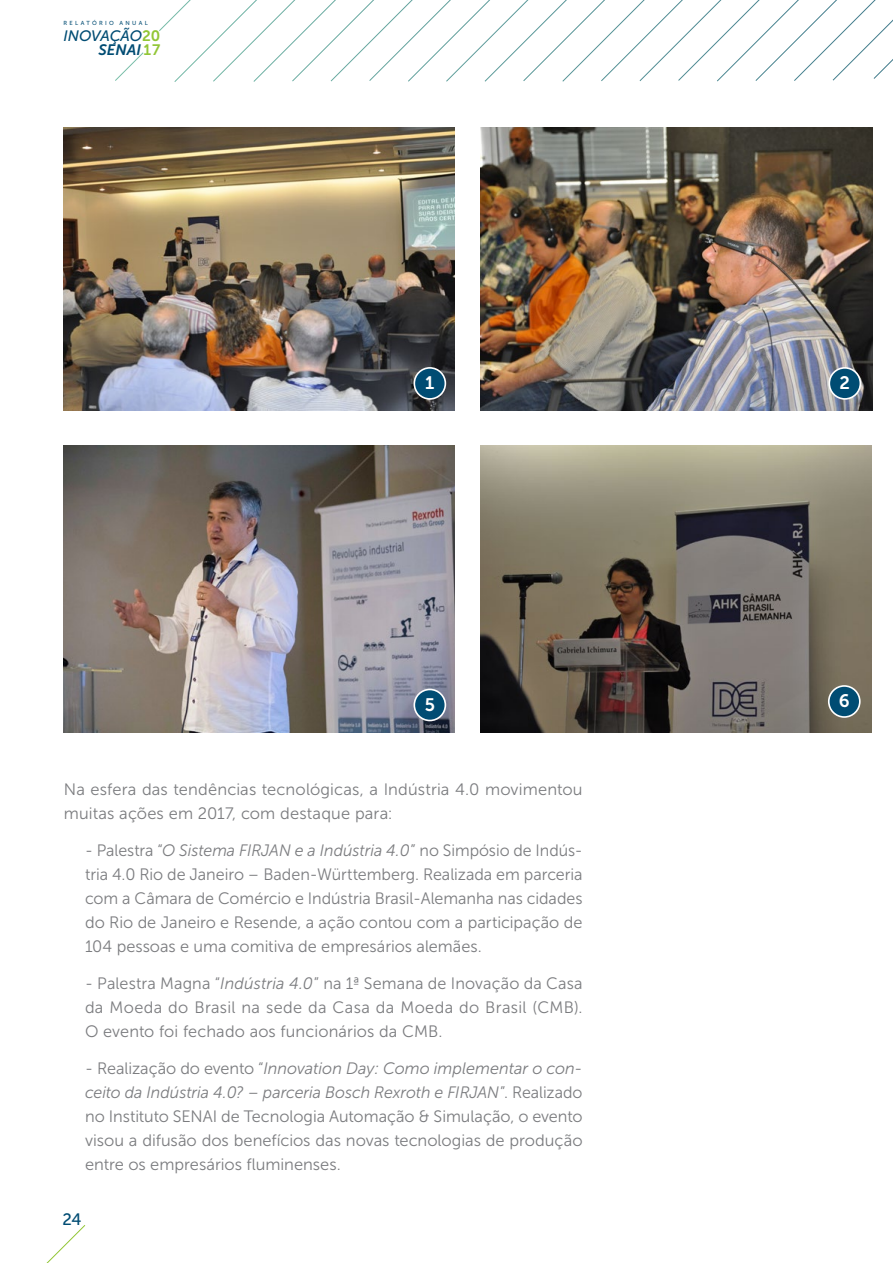
<style>
.page{position:relative;width:893px;height:1263px;background:#fff}
.page>*{position:absolute;margin:0;border:0;box-sizing:border-box;transform-origin:0 0}
.t1{font:18px "Museo Sans 700";color:#fff}
.t2{font:16.5px/24px "Museo Sans 300";letter-spacing:.005em;color:#7b7c7f;text-align:justify}
.t3{font:16.5px "Museo Sans 500";color:#004c73}
.t4{font:italic 15.15px "Museo Sans 500";letter-spacing:-.01em;color:#004c73}
.t5{font:italic 15.15px "Museo Sans 700";color:#004c73}
.t6{font:5.85px "Museo Sans 500";letter-spacing:.4em;color:#004c73}
.s1{font-family:"Museo Sans 700";font-style:normal;color:#92c636}
.s2{font-style:normal;color:#92c636}
.s3{font-style:italic}
</style>
<div class="page">
<svg style="left:115px;top:52px;width:29px;height:29px"></svg>
<svg style="left:159px;top:0;width:734px;height:82px"></svg>
<svg style="left:46px;top:1225px;width:40px;height:38px"></svg>
<img style="left:63px;top:128px;width:392px;height:282px">
<img style="left:63px;top:446px;width:392px;height:286px">
<img style="left:481px;top:128px;width:391px;height:282px">
<div style="left:414px;top:368px;width:31px;height:31px;background:#004c73;border-radius:50%"></div>
<div style="left:413px;top:367px;width:33px;height:33px;border:2px solid #fff;border-radius:50%"></div>
<div style="left:829px;top:368px;width:31px;height:31px;background:#004c73;border-radius:50%"></div>
<div style="left:828px;top:367px;width:33px;height:33px;border:2px solid #fff;border-radius:50%"></div>
<img style="left:481px;top:446px;width:391px;height:286px">
<div style="left:829px;top:686px;width:31px;height:31px;background:#004c73;border-radius:50%"></div>
<div style="left:828px;top:685px;width:33px;height:33px;border:2px solid #fff;border-radius:50%"></div>
<div style="left:414px;top:689px;width:31px;height:31px;background:#004c73;border-radius:50%"></div>
<div style="left:413px;top:689px;width:33px;height:32px;border:2px solid #fff;border-radius:50%"></div>
<p class="t6" style="left:63px;top:20px;width:86px">RELATÓRIO ANUAL</p>
<p class="t4" style="left:63px;top:27px;width:98px">INOVAÇÃO<span class="s1">20</span></p>
<p class="t5" style="left:99px;top:42px;width:63px">SENAI <span class="s2">17</span></p>
<p class="t1" style="left:425px;top:373px;width:11px">1</p>
<p class="t1" style="left:840px;top:373px;width:12px">2</p>
<p class="t1" style="left:425px;top:695px;width:12px">5</p>
<p class="t1" style="left:839px;top:691px;width:12px">6</p>
<p class="t2" style="left:64px;top:778px;width:520px">Na esfera das tendências tecnológicas, a Indústria 4.0 movimentou muitas ações em 2017, com destaque para:</p>
<p class="t2" style="left:85px;top:838px;width:499px">- Palestra “<span class="s3">O Sistema FIRJAN e a Indústria 4.0</span>” no Simpósio de Indús&shy;tria 4.0 Rio de Janeiro – Baden-Württemberg. Realizada em parceria com a Câmara de Comércio e Indústria Brasil-Alemanha nas cidades do Rio de Janeiro e Resende, a ação contou com a participação de 104 pessoas e uma comitiva de empresários alemães.</p>
<p class="t2" style="left:85px;top:971px;width:499px">- Palestra Magna “<span class="s3">Indústria 4.0</span>” na 1ª Semana de Inovação da Casa da Moeda do Brasil na sede da Casa da Moeda do Brasil (CMB).<br>O evento foi fechado aos funcionários da CMB.</p>
<p class="t2" style="left:85px;top:1056px;width:499px">- Realização do evento “<span class="s3">Innovation Day: Como implementar o con&shy;ceito da Indústria 4.0? – parceria Bosch Rexroth e FIRJAN</span>”. Realizado no Instituto SENAI de Tecnologia Automação &amp; Simulação, o evento visou a difusão dos benefícios das novas tecnologias de produção entre os empresários fluminenses.</p>
<p class="t3" style="left:62px;top:1210px;width:21px">24</p>
</div>
